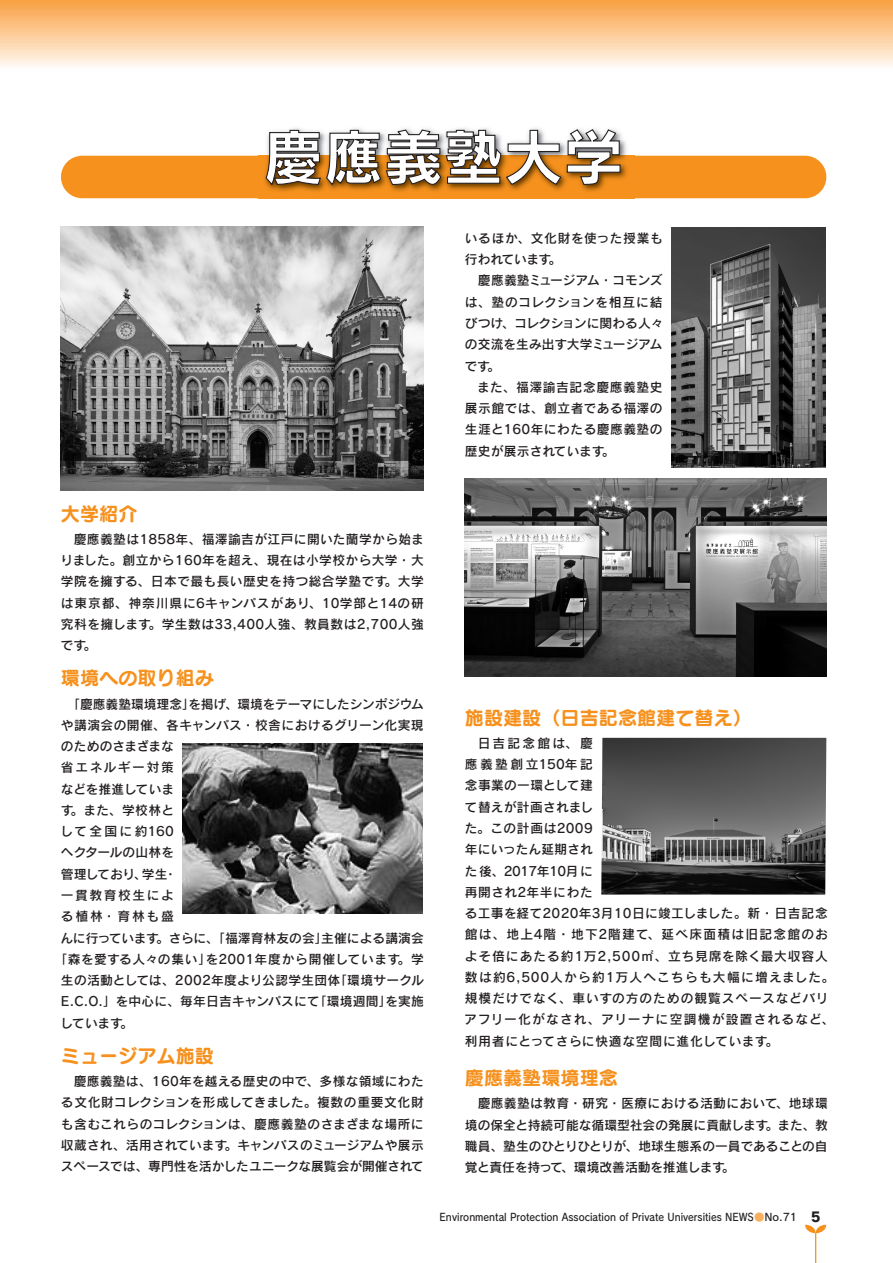
<style>
.page{position:relative;width:893px;height:1263px;background:#fff}
.page>*{position:absolute;margin:0;border:0;box-sizing:border-box;transform-origin:0 0}
.t1{font:60px "Rodin Pro B";color:#fff}
.t2{font:19.2px "Seurat Pro B";color:#f6911e}
.t3{font:13.5px "Rodin Pro EB";color:#231f20}
.t4{font:12.75px/21.3px "Rodin Pro DB";letter-spacing:.02em;color:#231f20}
.t5{font:12.75px/21.3px "Rodin Pro DB";color:#231f20}
.t6{font:12.75px "Rodin Pro DB";letter-spacing:.05em;color:#231f20}
.t7{font:12.75px "Rodin Pro DB";letter-spacing:.04em;color:#231f20}
.t8{font:12.75px "Rodin Pro DB";letter-spacing:.1em;color:#231f20}
.t9{font:12.75px "Rodin Pro DB";letter-spacing:.065em;color:#231f20}
.t10{font:12.75px "Rodin Pro DB";letter-spacing:.095em;color:#231f20}
.t11{font:12.75px "Rodin Pro DB";letter-spacing:.075em;color:#231f20}
.t12{font:12.75px "Rodin Pro DB";letter-spacing:-.01em;color:#231f20}
.t13{font:12.75px/21.3px "Rodin Pro DB";letter-spacing:.12em;color:#231f20}
.t14{font:12.75px "Rodin Pro DB";letter-spacing:-.02em;color:#231f20}
.t15{font:12.75px/21.3px "Rodin Pro DB";letter-spacing:.055em;color:#231f20}
.t16{font:12.75px "Rodin Pro DB";letter-spacing:-.03em;color:#231f20}
.t17{font:12.75px "Rodin Pro DB";letter-spacing:-.025em;color:#231f20}
.t18{font:12.75px "Rodin Pro DB";letter-spacing:-.04em;color:#231f20}
.t19{font:12.75px "Rodin Pro DB";letter-spacing:.19em;color:#231f20}
.t20{font:12.75px "Rodin Pro DB";letter-spacing:-.005em;color:#231f20}
.t21{font:12.75px "Rodin Pro DB";letter-spacing:.135em;color:#231f20}
.t22{font:12.75px "Rodin Pro DB";letter-spacing:.13em;color:#231f20}
.t23{font:12.75px "Rodin Pro DB";letter-spacing:-.035em;color:#231f20}
.t24{font:10.5px "Rodin Pro DB";color:#231f20;scale:.9 1}
.s1{color:#faaf5f}
</style>
<div class="page">
<hr style="left:815px;top:1233px;width:1px;height:30px;background:#f6911e">
<svg style="left:805px;top:1225px;width:21px;height:8px"></svg>
<img style="left:0;top:0;width:893px;height:67px">
<div style="left:61px;top:156px;width:765px;height:42px;background:#f6911e;border-radius:21px"></div>
<img style="left:264px;top:156px;width:363px;height:36px">
<svg style="left:265px;top:128px;width:356px;height:58px"></svg>
<img style="left:61px;top:226px;width:362px;height:264px">
<img style="left:182px;top:743px;width:240px;height:170px">
<img style="left:601px;top:738px;width:225px;height:156px">
<img style="left:464px;top:478px;width:362px;height:198px">
<img style="left:671px;top:227px;width:155px;height:241px">
<h1 class="t1" style="left:264px;top:117px;width:361px">慶應義塾大学</h1>
<p class="t15" style="left:548px;top:227px;width:116px;text-indent:-84px">いるほか、文化財を使った授業も。</p>
<p class="t16" style="left:465px;top:251px;width:88px">行われています</p>
<p class="t17" style="left:478px;top:272px;width:186px">慶應義塾ミュージアム・コモンズ</p>
<p class="t7" style="left:465px;top:293px;width:199px">は、塾のコレクションを相互に結</p>
<p class="t5" style="left:465px;top:312px;width:200px">びつけ、コレクションに関わる人々</p>
<p class="t12" style="left:465px;top:336px;width:199px">の交流を生み出す大学ミュージアム</p>
<p class="t4" style="left:487px;top:355px;width:14px">。</p>
<p class="t4" style="left:465px;top:355px;width:27px">です</p>
<p class="t6" style="left:477px;top:379px;width:187px">また、福澤諭吉記念慶應義塾史</p>
<p class="t7" style="left:465px;top:400px;width:199px">展示館では、創立者である福澤の</p>
<p class="t7" style="left:465px;top:421px;width:199px">生涯と160年にわたる慶應義塾の</p>
<p class="t4" style="left:602px;top:440px;width:14px">。</p>
<p class="t4" style="left:465px;top:440px;width:141px">歴史が展示されています</p>
<h2 class="t2" style="left:61px;top:500px;width:78px">大学紹介</h2>
<p class="t4" style="left:61px;top:528px;width:365px;text-align:right">慶應義塾は1858年、福澤諭吉が江戸に開いた蘭学から始まりました。創立から160年を超え、現在は小学校から大学・大。大学</p>
<p class="t7" style="left:61px;top:573px;width:328px">学院を擁する、日本で最も長い歴史を持つ総合学塾です</p>
<p class="t6" style="left:61px;top:594px;width:364px">は東京都、神奈川県に6キャンパスがあり、10学部と14の研</p>
<p class="t4" style="left:148px;top:613px;width:277px">。学生数は33,400人強、教員数は2,700人強</p>
<p class="t4" style="left:84px;top:613px;width:69px;text-indent:-23px">究科を擁します。</p>
<p class="t4" style="left:61px;top:634px;width:27px">です</p>
<h2 class="t2" style="left:61px;top:665px;width:155px">環境への取り組み</h2>
<p class="t14" style="left:189px;top:695px;width:237px">を掲げ、環境をテーマにしたシンポジウム</p>
<p class="t5" style="left:67px;top:693px;width:129px">「慶應義塾環境理念」</p>
<p class="t4" style="left:61px;top:714px;width:364px">や講演会の開催、各キャンパス・校舎におけるグリーン化実現</p>
<p class="t20" style="left:61px;top:738px;width:114px">のためのさまざまな</p>
<p class="t22" style="left:61px;top:759px;width:114px">省エネルギー対策</p>
<p class="t12" style="left:61px;top:780px;width:115px">などを推進していま</p>
<p class="t4" style="left:71px;top:799px;width:105px">。また、学校林と</p>
<p class="t4" style="left:61px;top:799px;width:14px">す</p>
<p class="t21" style="left:60px;top:823px;width:115px">して全国に約160</p>
<p class="t5" style="left:61px;top:841px;width:115px">ヘクタールの山林を</p>
<p class="t4" style="left:164px;top:863px;width:14px">・</p>
<p class="t13" style="left:61px;top:863px;width:114px">管理しており、<br>一貫教育校生による植林・育林も盛</p>
<p class="t4" style="left:142px;top:863px;width:27px">学生</p>
<p class="t4" style="left:156px;top:926px;width:173px">。さらに、「福澤育林友の会」</p>
<p class="t4" style="left:321px;top:926px;width:104px">主催による講演会</p>
<p class="t23" style="left:61px;top:929px;width:100px">んに行っています</p>
<p class="t4" style="left:334px;top:948px;width:91px;text-indent:-280px">「森を愛する人々の集い を」 2001年度から開催しています<br>「環境サークル</p>
<p class="t4" style="left:397px;top:948px;width:28px">。学</p>
<p class="t4" style="left:61px;top:969px;width:281px">生の活動としては、2002年度より公認学生団体</p>
<p class="t4" style="left:120px;top:990px;width:201px;text-indent:-59px">E C. O. .」を中心に、毎年日吉キャンパスにて。</p>
<p class="t4" style="left:314px;top:990px;width:79px">「環境週間」</p>
<p class="t4" style="left:385px;top:990px;width:40px">を実施</p>
<p class="t4" style="left:60px;top:1012px;width:64px">しています</p>
<h2 class="t2" style="left:61px;top:1042px;width:155px">ミュージアム施設</h2>
<p class="t4" style="left:61px;top:1070px;width:364px;text-align:right">慶應義塾は、160年を越える歴史の中で、多様な領域にわたる文化財コレクションを形成してきました。複数の重要文化財も含むこれらのコレクションは、慶應義塾のさまざまな場所に。キャンパスのミュージアムや展示</p>
<p class="t5" style="left:61px;top:1134px;width:365px">収蔵され、活用されています<br>スペースでは、専門性を活かしたユニークな展覧会が開催されて</p>
<h2 class="t2" style="left:465px;top:704px;width:289px">施設建設（日吉記念館建て替え(</h2>
<p class="t4" style="left:478px;top:732px;width:117px">日吉記念館は、慶</p>
<p class="t19" style="left:465px;top:756px;width:129px">應義塾創立150年記</p>
<p class="t4" style="left:465px;top:774px;width:129px">念事業の一環として建</p>
<p class="t4" style="left:465px;top:796px;width:130px">て替えが計画されまし</p>
<p class="t4" style="left:465px;top:817px;width:129px">た。この計画は2009</p>
<p class="t4" style="left:465px;top:838px;width:129px">年にいったん延期され</p>
<p class="t18" style="left:465px;top:862px;width:129px">た後、2017年10月に</p>
<p class="t6" style="left:465px;top:883px;width:129px">再開され2年半にわた</p>
<p class="t4" style="left:465px;top:902px;width:364px">る工事を経て2020年3月10日に竣工しました。新・日吉記念</p>
<p class="t8" style="left:465px;top:926px;width:364px">館は、地上4階・地下2階建て、延べ床面積は旧記念館のお</p>
<p class="t9" style="left:465px;top:947px;width:364px">よそ倍にあたる約1万2,500㎡、立ち見席を除く最大収容人</p>
<p class="t10" style="left:465px;top:969px;width:371px">数は約6,500人から約1万人へこちらも大幅に増えました。</p>
<p class="t11" style="left:465px;top:990px;width:365px">規模だけでなく、車いすの方のための観覧スペースなどバリ</p>
<p class="t8" style="left:464px;top:1011px;width:371px">アフリー化がなされ、アリーナに空調機が設置されるなど、</p>
<p class="t4" style="left:765px;top:1030px;width:14px">。</p>
<p class="t6" style="left:465px;top:1032px;width:304px">利用者にとってさらに快適な空間に進化しています</p>
<h2 class="t2" style="left:465px;top:1064px;width:155px">慶應義塾環境理念</h2>
<p class="t4" style="left:765px;top:1092px;width:64px;text-indent:-288px">慶應義塾は教育・研究・医療における活動において<br>。また、教</p>
<p class="t4" style="left:776px;top:1092px;width:54px">、地球環</p>
<p class="t5" style="left:465px;top:1113px;width:305px">境の保全と持続可能な循環型社会の発展に貢献します</p>
<p class="t4" style="left:465px;top:1135px;width:364px">職員、塾生のひとりひとりが、地球生態系の一員であることの自</p>
<p class="t4" style="left:722px;top:1156px;width:14px">。</p>
<p class="t16" style="left:465px;top:1159px;width:100px">覚と責任を持って</p>
<p class="t5" style="left:561px;top:1156px;width:165px">、環境改善活動を推進します</p>
<p class="t24" style="left:440px;top:1209px;width:399px">Environmental Protection Association of Private Universities NEWS<span class="s1">●</span>No.71</p>
<p class="t3" style="left:811px;top:1208px;width:11px">5</p>
</div>
